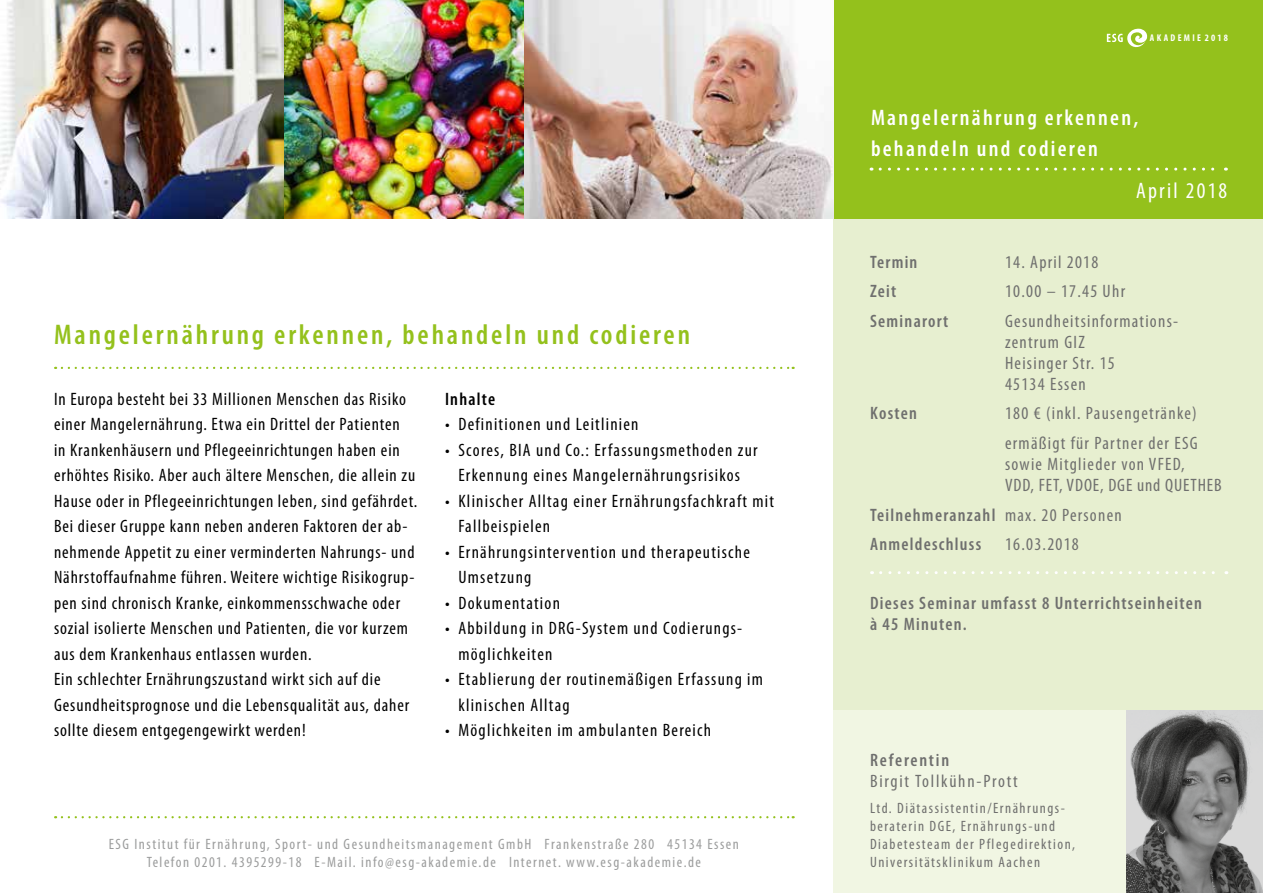
<style>
.page{position:relative;width:1263px;height:893px;background:#fff}
.page>*{position:absolute;margin:0;border:0;box-sizing:border-box;transform-origin:0 0}
.t1{font:600 condensed 28.5px "Myriad Pro";letter-spacing:.1em;color:#94c11c}
.t2{font:600 condensed 22.5px/31.5px "Myriad Pro";letter-spacing:.1em;color:#fff}
.t3{font:condensed 22.5px "Myriad Pro";letter-spacing:.1em;color:#fff}
.t4{font:condensed 18px/25.5px "Myriad Pro";letter-spacing:.05em;color:#000}
.t5{font:condensed 18px/25.5px "Myriad Pro";letter-spacing:.07em;color:#000}
.t6{font:condensed 18px/21px "Myriad Pro";letter-spacing:.07em;color:#6f6f6e}
.t7{font:600 condensed 18px/29.5px "Myriad Pro";letter-spacing:.07em;color:#6f6f6e}
.t8{font:condensed 18px/21px "Myriad Pro";letter-spacing:.1em;color:#6f6f6e}
.t9{font:600 condensed 18px "Myriad Pro";letter-spacing:.07em;color:#000}
.t10{font:condensed 15px/18px "Myriad Pro";letter-spacing:.1em;color:#9c9d9d;text-align:center}
.t11{font:condensed 15px/18px "Myriad Pro";letter-spacing:.1em;color:#6f6f6e}
.t12{font:700 condensed 9.75px "Myriad Pro";letter-spacing:.24em;color:#fff}
.s1{font-weight:400}
.s2{font-weight:600}
</style>
<div class="page">
<div style="left:833px;top:219px;width:430px;height:492px;background:#e7efd0"></div>
<div style="left:833px;top:0;width:430px;height:219px;background:#94c11c"></div>
<div style="left:833px;top:711px;width:430px;height:182px;background:#f1f6e3"></div>
<svg style="left:62px;top:816px;width:732px;height:2px"></svg>
<svg style="left:62px;top:367px;width:732px;height:2px"></svg>
<svg style="left:1107px;top:29px;width:41px;height:19px"></svg>
<svg style="left:880px;top:168px;width:346px;height:3px"></svg>
<img style="left:0;top:0;width:833px;height:219px">
<svg style="left:881px;top:571px;width:346px;height:3px"></svg>
<img style="left:1127px;top:711px;width:136px;height:182px">
<p class="t1" style="left:54px;top:319px;width:638px">Mangelernährung erkennen, behandeln und codieren</p>
<p class="t4" style="left:54px;top:386px;width:365px">In Europa besteht bei 33 Millionen Menschen das Risiko einer Mangelernährung. Etwa ein Drittel der Patienten<br>in Krankenhäusern und Pflegeeinrichtungen haben ein erhöhtes Risiko. Aber auch ältere Menschen, die allein zu Hause oder in Pflegeeinrichtungen leben, sind gefährdet.<br>Bei dieser Gruppe kann neben anderen Faktoren der ab&shy;nehmende Appetit zu einer verminderten Nahrungs- und Nährstoffaufnahme führen. Weitere wichtige Risikogrup&shy;pen sind chronisch Kranke, einkommensschwache oder sozial isolierte Menschen und Patienten, die vor kurzem aus dem Krankenhaus entlassen wurden.<br>Ein schlechter Ernährungszustand wirkt sich auf die Gesundheitsprognose und die Lebensqualität aus, daher sollte diesem entgegengewirkt werden!</p>
<p class="t9" style="left:445px;top:389px;width:52px">Inhalte</p>
<p class="t5" style="left:445px;top:411px;width:195px">• Definitionen und Leitlinien</p>
<p class="t5" style="left:445px;top:437px;width:314px;text-align:center">• Scores, BIA und Co.: Erfassungsmethoden zur<br>Erkennung eines Mangelernährungsrisikos</p>
<p class="t5" style="left:458px;top:488px;width:317px;text-indent:-13px">• Klinischer Alltag einer Ernährungsfachkraft mit<br>Fallbeispielen</p>
<p class="t5" style="left:458px;top:539px;width:293px;text-indent:-13px">• Ernährungsintervention und therapeutische<br>Umsetzung</p>
<p class="t5" style="left:445px;top:590px;width:116px">• Dokumentation</p>
<p class="t5" style="left:458px;top:615px;width:285px;text-indent:-13px">• Abbildung in DRG-System und Codierungs&shy;möglichkeiten</p>
<p class="t5" style="left:458px;top:666px;width:306px;text-indent:-13px">• Etablierung der routinemäßigen Erfassung im klinischen Alltag</p>
<p class="t5" style="left:445px;top:717px;width:268px">• Möglichkeiten im ambulanten Bereich</p>
<p class="t10" style="left:109px;top:835px;width:632px">ESG Institut für Ernährung, Sport- und Gesundheitsmanagement GmbH Frankenstraße 280 45134 Essen<br>Telefon 0201. 4395299-18 E-Mail. info@esg-akademie.de Internet. www.esg-akademie.de</p>
<p class="t12" style="left:1150px;top:32px;width:80px">AKADEMIE 2018</p>
<p class="t2" style="left:871px;top:102px;width:269px">Mangelernährung erkennen, behandeln und codieren</p>
<p class="t3" style="left:1136px;top:177px;width:93px">April 2018</p>
<p class="t7" style="left:870px;top:247px;width:49px">Termin</p>
<p class="t6" style="left:1005px;top:251px;width:95px">14. April 2018</p>
<p class="t7" style="left:870px;top:277px;width:28px">Zeit</p>
<p class="t6" style="left:1005px;top:281px;width:122px">10.00 – 17.45 Uhr</p>
<p class="t7" style="left:870px;top:306px;width:80px">Seminarort</p>
<p class="t6" style="left:1005px;top:310px;width:175px">Gesundheitsinformations&shy;zentrum GIZ<br>Heisinger Str. 15<br>45134 Essen</p>
<p class="t7" style="left:870px;top:399px;width:48px">Kosten</p>
<p class="t6" style="left:1005px;top:398px;width:194px;line-height:29.5px">180 € (inkl. Pausengetränke) ermäßigt für Partner der ESG</p>
<p class="t6" style="left:1005px;top:453px;width:218px">sowie Mitglieder von VFED,<br>VDD, FET, VDOE, DGE und QUETHEB</p>
<p class="t7" style="left:870px;top:500px;width:253px">Teilnehmeranzahl <span class="s1">max. 20 Personen<br></span>Anmeldeschluss</p>
<p class="t6" style="left:1005px;top:533px;width:75px">16.03.2018</p>
<p class="t7" style="left:870px;top:593px;width:333px;line-height:21px">Dieses Seminar umfasst 8 Unterrichtseinheiten à 45 Minuten.</p>
<p class="t8" style="left:870px;top:749px;width:149px"><span class="s2">Referentin<br></span>Birgit Tollkühn-Prott</p>
<p class="t11" style="left:870px;top:799px;width:207px">Ltd. Diätassistentin/Ernährungs&shy;beraterin DGE, Ernährungs-und Diabetesteam der Pflegedirektion, Universitätsklinikum Aachen</p>
</div>
